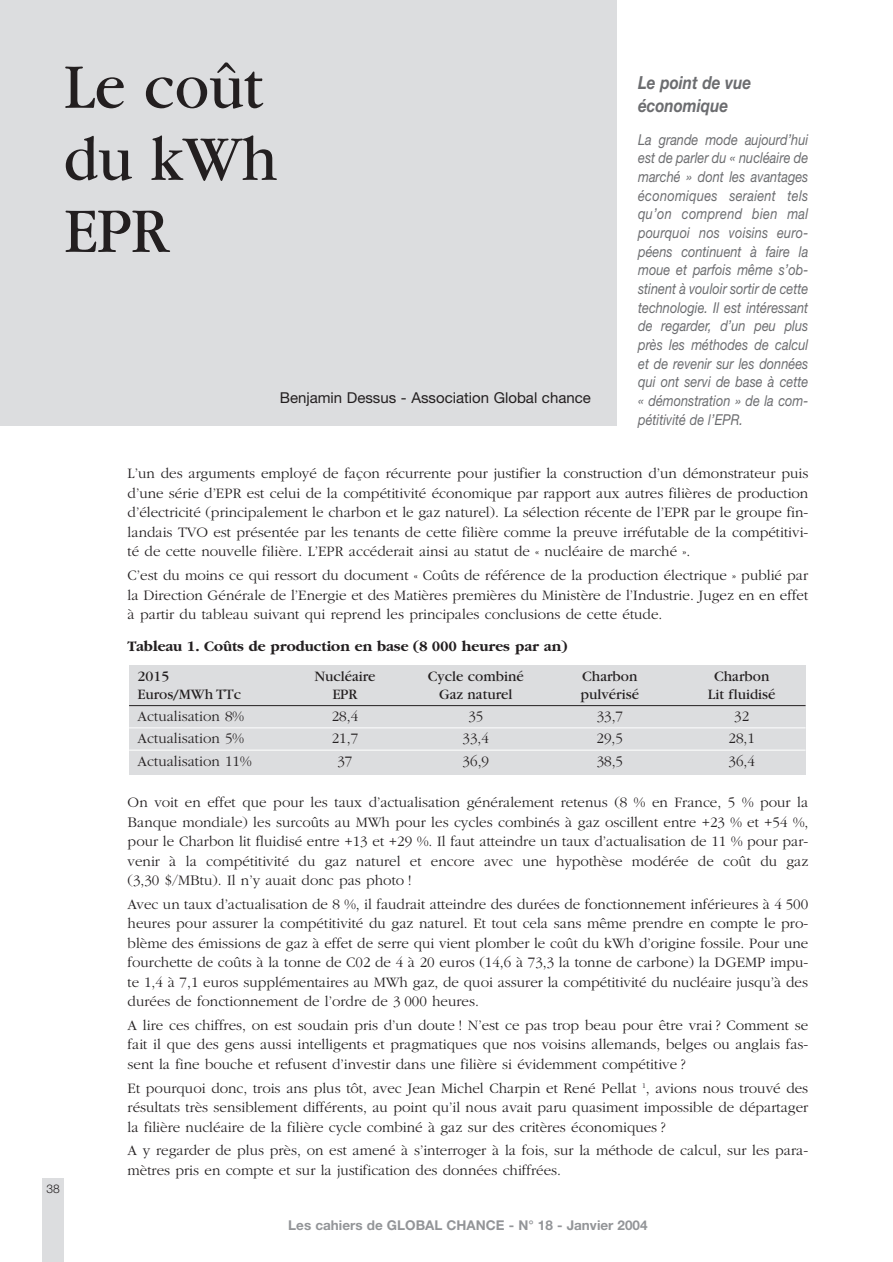
<style>
.page{position:relative;width:893px;height:1262px;background:#fff}
.page>*{position:absolute;margin:0;border:0;box-sizing:border-box;transform-origin:0 0}
.t1{font:66px/72px "Garamond";color:#231f20;scale:.95 1}
.t2{font:italic 700 18px/22.2px "Helvetica Neue";color:#6c6d70;scale:.85 1}
.t3{font:300 15px/19.5px "Garamond";color:#231f20;text-align:justify}
.t4{font:italic 15px/18.6px "Helvetica Neue";color:#6c6d70;text-align:justify;scale:.85 1}
.t5{font:15px "Garamond";color:#231f20}
.t6{font:700 15px "Garamond";color:#231f20}
.t7{font:15px "Helvetica Neue";color:#231f20}
.t8{font:700 13.5px "Helvetica Neue";color:#939598}
.t9{font:300 12px "Helvetica Neue";color:#231f20}
</style>
<div class="page">
<div style="left:43px;top:1178px;width:21px;height:84px;background:#dcdddf"></div>
<div style="left:0;top:0;width:617px;height:425px;background:#dcdddf"></div>
<div style="left:129px;top:666px;width:676px;height:109px;background:#dcdddf"></div>
<hr style="left:129px;top:705px;width:676px;height:1px;background:#231f20">
<hr style="left:129px;top:727px;width:676px;height:1px;background:#fff">
<hr style="left:129px;top:749px;width:676px;height:1px;background:#fff">
<h1 class="t1" style="left:64px;top:57px;width:226px">Le coût du kWh<br>EPR</h1>
<p class="t7" style="left:280px;top:392px;width:312px">Benjamin Dessus - Association Global chance</p>
<p class="t2" style="left:638px;top:73px;width:135px">Le point de vue économique</p>
<p class="t4" style="left:638px;top:131px;width:202px">La grande mode aujourd’hui est de parler du « nucléaire de marché » dont les avantages économiques seraient tels qu’on comprend bien mal pourquoi nos voisins euro&shy;péens continuent à faire la moue et parfois même s’ob&shy;stinent à vouloir sortir de cette technologie. Il est intéressant de regarder, d’un peu plus près les méthodes de calcul et de revenir sur les données qui ont servi de base à cette « démonstration » de la com&shy;pétitivité de l’EPR.</p>
<p class="t3" style="left:128px;top:465px;width:682px">L’un des arguments employé de façon récurrente pour justifier la construction d’un démonstrateur puis d’une série d’EPR est celui de la compétitivité économique par rapport aux autres filières de production d’électricité (principalement le charbon et le gaz naturel). La sélection récente de l’EPR par le groupe fin&shy;landais TVO est présentée par les tenants de cette filière comme la preuve irréfutable de la compétitivi&shy;té de cette nouvelle filière. L’EPR accéderait ainsi au statut de « nucléaire de marché ».</p>
<p class="t3" style="left:128px;top:567px;width:682px">C’est du moins ce qui ressort du document « Coûts de référence de la production électrique » publié par la Direction Générale de l’Energie et des Matières premières du Ministère de l’Industrie. Jugez en en effet à partir du tableau suivant qui reprend les principales conclusions de cette étude.</p>
<p class="t6" style="left:128px;top:640px;width:441px">Tableau 1. Coûts de production en base (8 000 heures par an)</p>
<p class="t5" style="left:138px;top:671px;width:33px">2015</p>
<p class="t5" style="left:314px;top:671px;width:62px">Nucléaire</p>
<p class="t5" style="left:428px;top:671px;width:97px">Cycle combiné</p>
<p class="t5" style="left:582px;top:671px;width:57px">Charbon</p>
<p class="t5" style="left:714px;top:671px;width:57px">Charbon</p>
<p class="t5" style="left:138px;top:689px;width:105px">Euros/MWh TTc</p>
<p class="t5" style="left:332px;top:689px;width:27px">EPR</p>
<p class="t5" style="left:439px;top:689px;width:75px">Gaz naturel</p>
<p class="t5" style="left:580px;top:689px;width:60px">pulvérisé</p>
<p class="t5" style="left:708px;top:689px;width:69px">Lit fluidisé</p>
<p class="t3" style="left:138px;top:707px;width:108px">Actualisation 8%</p>
<p class="t3" style="left:332px;top:707px;width:28px">28,4</p>
<p class="t3" style="left:468px;top:707px;width:16px">35</p>
<p class="t3" style="left:596px;top:707px;width:28px">33,7</p>
<p class="t3" style="left:734px;top:707px;width:16px">32</p>
<p class="t3" style="left:138px;top:730px;width:108px">Actualisation 5%</p>
<p class="t3" style="left:332px;top:730px;width:28px">21,7</p>
<p class="t3" style="left:462px;top:730px;width:28px">33,4</p>
<p class="t3" style="left:596px;top:730px;width:28px">29,5</p>
<p class="t3" style="left:728px;top:730px;width:28px">28,1</p>
<p class="t3" style="left:138px;top:752px;width:115px">Actualisation 11%</p>
<p class="t3" style="left:337px;top:752px;width:16px">37</p>
<p class="t3" style="left:462px;top:752px;width:28px">36,9</p>
<p class="t3" style="left:596px;top:752px;width:28px">38,5</p>
<p class="t3" style="left:728px;top:752px;width:28px">36,4</p>
<p class="t9" style="left:46px;top:1184px;width:15px">38</p>
<p class="t3" style="left:128px;top:794px;width:682px">On voit en effet que pour les taux d’actualisation généralement retenus (8 % en France, 5 % pour la Banque mondiale) les surcoûts au MWh pour les cycles combinés à gaz oscillent entre +23 % et +54 %, pour le Charbon lit fluidisé entre +13 et +29 %. Il faut atteindre un taux d’actualisation de 11 % pour par&shy;venir à la compétitivité du gaz naturel et encore avec une hypothèse modérée de coût du gaz (3,30 $/MBtu). Il n’y auait donc pas photo !</p>
<p class="t3" style="left:128px;top:895px;width:682px">Avec un taux d’actualisation de 8 %, il faudrait atteindre des durées de fonctionnement inférieures à 4 500 heures pour assurer la compétitivité du gaz naturel. Et tout cela sans même prendre en compte le pro&shy;blème des émissions de gaz à effet de serre qui vient plomber le coût du kWh d’origine fossile. Pour une fourchette de coûts à la tonne de C02 de 4 à 20 euros (14,6 à 73,3 la tonne de carbone) la DGEMP impu&shy;te 1,4 à 7,1 euros supplémentaires au MWh gaz, de quoi assurer la compétitivité du nucléaire jusqu’à des durées de fonctionnement de l’ordre de 3 000 heures.</p>
<p class="t3" style="left:128px;top:1016px;width:682px">A lire ces chiffres, on est soudain pris d’un doute ! N’est ce pas trop beau pour être vrai ? Comment se fait il que des gens aussi intelligents et pragmatiques que nos voisins allemands, belges ou anglais fas&shy;sent la fine bouche et refusent d’investir dans une filière si évidemment compétitive ?</p>
<p class="t3" style="left:128px;top:1079px;width:682px">Et pourquoi donc, trois ans plus tôt, avec Jean Michel Charpin et René Pellat <sup>1</sup>, avions nous trouvé des résultats très sensiblement différents, au point qu’il nous avait paru quasiment impossible de départager la filière nucléaire de la filière cycle combiné à gaz sur des critères économiques ?</p>
<p class="t3" style="left:128px;top:1142px;width:682px">A y regarder de plus près, on est amené à s’interroger à la fois, sur la méthode de calcul, sur les para&shy;mètres pris en compte et sur la justification des données chiffrées.</p>
<p class="t8" style="left:288px;top:1220px;width:361px">Les cahiers de GLOBAL CHANCE - N° 18 - Janvier 2004</p>
</div>
